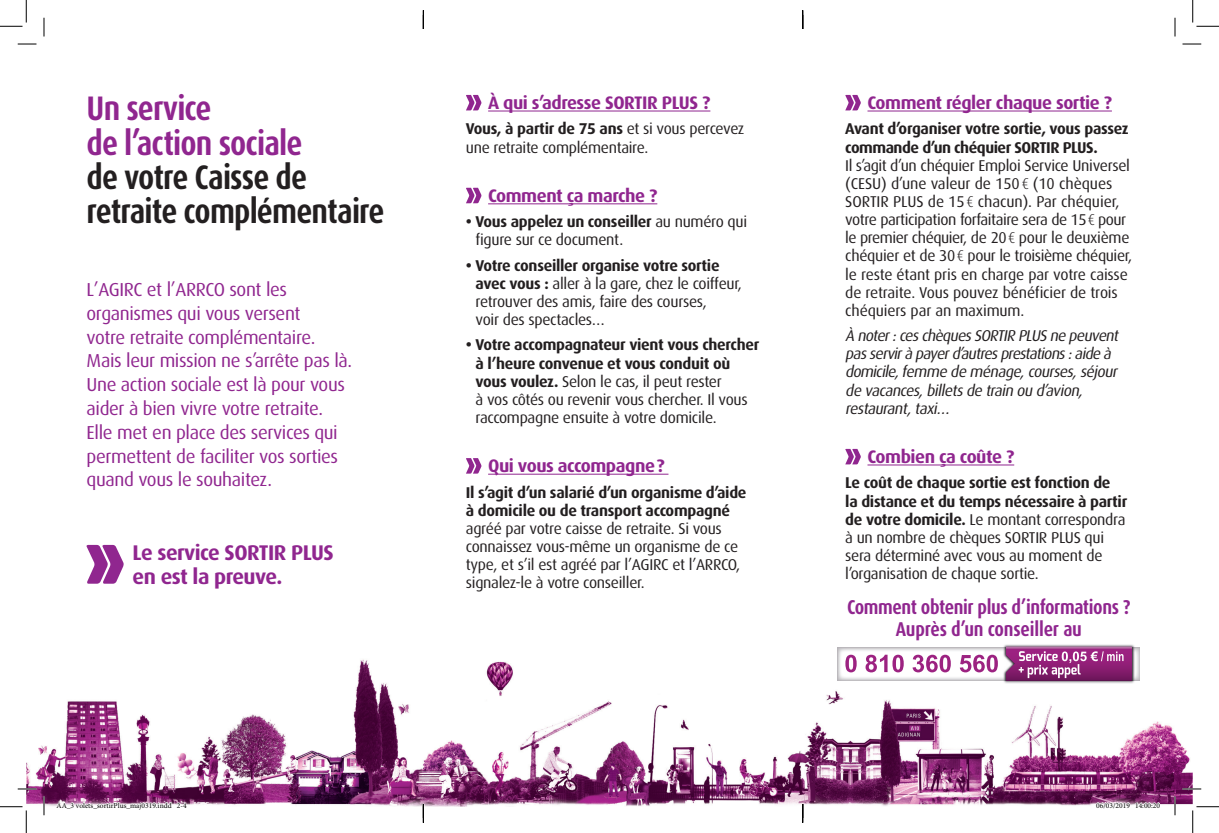
<style>
.page{position:relative;width:1219px;height:833px;background:#fff}
.page>*{position:absolute;margin:0;border:0;box-sizing:border-box;transform-origin:0 0}
.t1{font:700 condensed 34px/34px "Dax OT";letter-spacing:-.025em;color:#231f20}
.t2{font:700 condensed 34px/34px "Dax OT";letter-spacing:-.025em;color:#90268f}
.t3{font:700 21.25px/23.9px "Dax";letter-spacing:-.025em;color:#90268f}
.t4{font:700 condensed 20px/21.2px "Dax OT";letter-spacing:-.02em;color:#90268f;text-align:center}
.t5{font:18.75px/23.8px "Dax";letter-spacing:-.02em;color:#90268f}
.t6{font:700 18.12px "Dax";letter-spacing:-.025em;color:#90268f}
.t7{font:15.62px/18.1px "Dax";letter-spacing:-.02em;color:#231f20}
.t8{font:italic 15.62px/18.1px "Dax";color:#231f20}
.t9{font:700 15.62px/18.1px "Dax";letter-spacing:-.02em;color:#231f20}
.t10{font:7.5px "Minion Pro";color:#000}
.s1{font-weight:700}
.s2{font-family:"Dax OT";font-weight:300;font-stretch:condensed}
</style>
<div class="page">
<img style="left:26px;top:647px;width:1166px;height:159px">
<hr style="left:488px;top:110px;width:222px;height:1px;background:#90268f">
<hr style="left:488px;top:203px;width:169px;height:1px;background:#90268f">
<hr style="left:488px;top:473px;width:180px;height:1px;background:#90268f">
<svg style="left:466px;top:95px;width:15px;height:15px"></svg>
<svg style="left:466px;top:188px;width:15px;height:15px"></svg>
<svg style="left:466px;top:458px;width:15px;height:15px"></svg>
<svg style="left:86px;top:544px;width:38px;height:39px"></svg>
<hr style="left:867px;top:110px;width:244px;height:1px;background:#90268f">
<hr style="left:867px;top:464px;width:147px;height:1px;background:#90268f">
<svg style="left:845px;top:95px;width:16px;height:15px"></svg>
<svg style="left:845px;top:448px;width:16px;height:16px"></svg>
<img style="left:837px;top:679px;width:165px;height:1px">
<img style="left:837px;top:647px;width:165px;height:32px">
<img style="left:1002px;top:644px;width:132px;height:39px">
<svg style="left:1005px;top:646px;width:134px;height:34px;background:#a14f8f"></svg>
<svg style="left:845px;top:654px;width:11px;height:18px"></svg>
<svg style="left:865px;top:654px;width:38px;height:18px"></svg>
<svg style="left:912px;top:654px;width:38px;height:18px"></svg>
<svg style="left:959px;top:654px;width:38px;height:18px"></svg>
<svg style="left:18px;top:43px;width:18px;height:2px"></svg>
<svg style="left:1182px;top:43px;width:19px;height:2px"></svg>
<svg style="left:18px;top:787px;width:18px;height:2px"></svg>
<svg style="left:1182px;top:787px;width:19px;height:2px"></svg>
<svg style="left:43px;top:18px;width:2px;height:18px"></svg>
<svg style="left:43px;top:796px;width:2px;height:18px"></svg>
<svg style="left:1174px;top:18px;width:1px;height:18px"></svg>
<svg style="left:1174px;top:796px;width:1px;height:18px"></svg>
<svg style="left:0;top:0;width:27px;height:27px"></svg>
<svg style="left:0;top:806px;width:27px;height:26px"></svg>
<svg style="left:1192px;top:0;width:26px;height:27px"></svg>
<svg style="left:1192px;top:806px;width:26px;height:26px"></svg>
<svg style="left:56px;top:800px;width:131px;height:6px"></svg>
<svg style="left:1096px;top:801px;width:33px;height:5px"></svg>
<svg style="left:1135px;top:801px;width:24px;height:5px"></svg>
<svg style="left:422px;top:10px;width:2px;height:19px"></svg>
<svg style="left:422px;top:803px;width:2px;height:19px"></svg>
<svg style="left:802px;top:10px;width:1px;height:19px"></svg>
<svg style="left:801px;top:803px;width:2px;height:19px"></svg>
<h1 class="t2" style="left:86px;top:92px;width:217px">Un service<br>de l’action sociale</h1>
<h1 class="t1" style="left:86px;top:160px;width:299px">de votre Caisse de retraite complémentaire</h1>
<p class="t5" style="left:86px;top:278px;width:267px">L’AGIRC et l’ARRCO sont les organismes qui vous versent<br>votre retraite complémentaire.<br>Mais leur mission ne s’arrête pas là.<br>Une action sociale est là pour vous aider à bien vivre votre retraite.<br>Elle met en place des services qui permettent de faciliter vos sorties quand vous le souhaitez.</p>
<h2 class="t3" style="left:133px;top:540px;width:203px">Le service SORTIR PLUS en est la preuve.</h2>
<p class="t6" style="left:488px;top:93px;width:224px">À qui s’adresse SORTIR PLUS ?</p>
<p class="t7" style="left:466px;top:120px;width:280px"><span class="s1">Vous, à partir de 75 ans</span> et si vous percevez une retraite complémentaire.</p>
<p class="t6" style="left:488px;top:185px;width:171px">Comment ça marche ?</p>
<p class="t7" style="left:475px;top:213px;width:273px;text-indent:-10px"><span class="s1">• Vous appelez un conseiller</span> au numéro qui figure sur ce document.</p>
<p class="t7" style="left:475px;top:256px;width:268px;text-indent:-10px"><span class="s1">• Votre conseiller organise votre sortie avec vous :</span> aller à la gare, chez le coiffeur, retrouver des amis, faire des courses,<br>voir des spectacles…</p>
<p class="t7" style="left:475px;top:336px;width:285px;text-indent:-10px"><span class="s1">• Votre accompagnateur vient vous chercher à l’heure convenue et vous conduit où vous voulez.</span> Selon le cas, il peut rester<br>à vos côtés ou revenir vous chercher. Il vous raccompagne ensuite à votre domicile.</p>
<p class="t6" style="left:488px;top:455px;width:178px">Qui vous accompagne ?</p>
<p class="t9" style="left:466px;top:483px;width:282px">Il s’agit d’un salarié d’un organisme d’aide à domicile ou de transport accompagné</p>
<p class="t7" style="left:466px;top:519px;width:276px">agréé par votre caisse de retraite. Si vous connaissez vous-même un organisme de ce type, et s’il est agréé par l’AGIRC et l’ARRCO, signalez-le à votre conseiller.</p>
<p class="t6" style="left:867px;top:93px;width:246px">Comment régler chaque sortie ?</p>
<p class="t9" style="left:845px;top:120px;width:285px">Avant d’organiser votre sortie, vous passez commande d’un chéquier SORTIR PLUS.</p>
<p class="t7" style="left:845px;top:156px;width:288px">Il s’agit d’un chéquier Emploi Service Universel (CESU) d’une valeur de 150 <span class="s2">€</span> (10 chèques SORTIR PLUS de 15 <span class="s2">€</span> chacun). Par chéquier, votre participation forfaitaire sera de 15 <span class="s2">€</span> pour le premier chéquier, de 20 <span class="s2">€</span> pour le deuxième chéquier et de 30 <span class="s2">€</span> pour le troisième chéquier, le reste étant pris en charge par votre caisse de retraite. Vous pouvez bénéficier de trois chéquiers par an maximum.</p>
<p class="t8" style="left:845px;top:326px;width:277px">À noter:ceschèquesSORTIR PLUSne peuvent passerviràpayerd’autresprestations:aide à domicile,femme de ménage,courses,séjour de vacances,billetsde train ou d’avion, restaurant,taxi…</p>
<p class="t6" style="left:867px;top:446px;width:148px">Combien ça coûte ?</p>
<p class="t7" style="left:845px;top:474px;width:283px"><span class="s1">Le coût de chaque sortie est fonction de<br>la distance et du temps nécessaire à partir de votre domicile.</span> Le montant correspondra à un nombre de chèques SORTIR PLUS qui sera déterminé avec vous au moment de l’organisation de chaque sortie.</p>
<p class="t4" style="left:847px;top:596px;width:285px">Comment obtenir plus d’informations ?<br>Auprès d’un conseiller au</p>
<p class="t10" style="left:56px;top:799px;width:132px">AA_3 volets_sortirPlus_maj0319.indd 2-4</p>
<p class="t10" style="left:1096px;top:799px;width:65px">06/03/2019 14:00:20</p>
</div>
